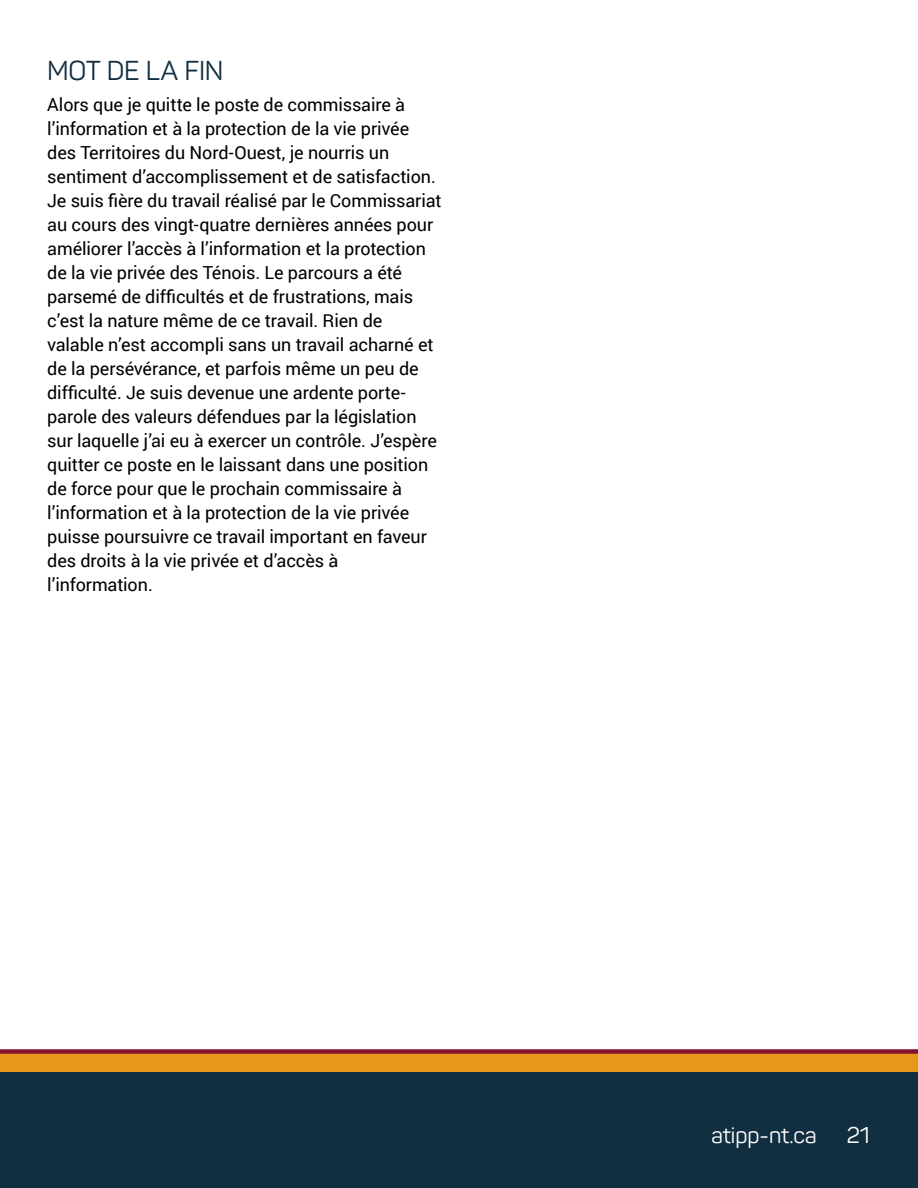
<style>
.page{position:relative;width:918px;height:1188px;background:#fff}
.page>*{position:absolute;margin:0;border:0;box-sizing:border-box;transform-origin:0 0}
.t1{font:27px "Panton W01";letter-spacing:-.01em;color:#122f41}
.t2{font:22.5px "Panton W01";color:#fff}
.Body{font:18px/24px "Roboto";letter-spacing:-.005em;color:#000}
</style>
<div class="page">
<svg style="left:0;top:1049px;width:918px;height:24px;background:#cb7b20"></svg>
<div style="left:0;top:1073px;width:918px;height:115px;background:#122f41"></div>
<p class="t1" style="left:47px;top:55px;width:178px">MOT DE LA FIN</p>
<p class="Body" style="left:47px;top:92px;width:396px">Alors que je quitte le poste de commissaire à l’information et à la protection de la vie privée des Territoires du Nord-Ouest, je nourris un sentiment d’accomplissement et de satisfaction.<br>Je suis fière du travail réalisé par le Commissariat au cours des vingt-quatre dernières années pour améliorer l’accès à l’information et la protection de la vie privée des Ténois. Le parcours a été parsemé de difficultés et de frustrations, mais c’est la nature même de ce travail. Rien de valable n’est accompli sans un travail acharné et de la persévérance, et parfois même un peu de difficulté. Je suis devenue une ardente porte&shy;parole des valeurs défendues par la législation sur laquelle j’ai eu à exercer un contrôle. J’espère quitter ce poste en le laissant dans une position de force pour que le prochain commissaire à l’information et à la protection de la vie privée puisse poursuivre ce travail important en faveur des droits à la vie privée et d’accès à l’information.</p>
<p class="t2" style="left:712px;top:1122px;width:107px">atipp-nt.ca</p>
<p class="t2" style="left:847px;top:1122px;width:25px">21</p>
</div>
